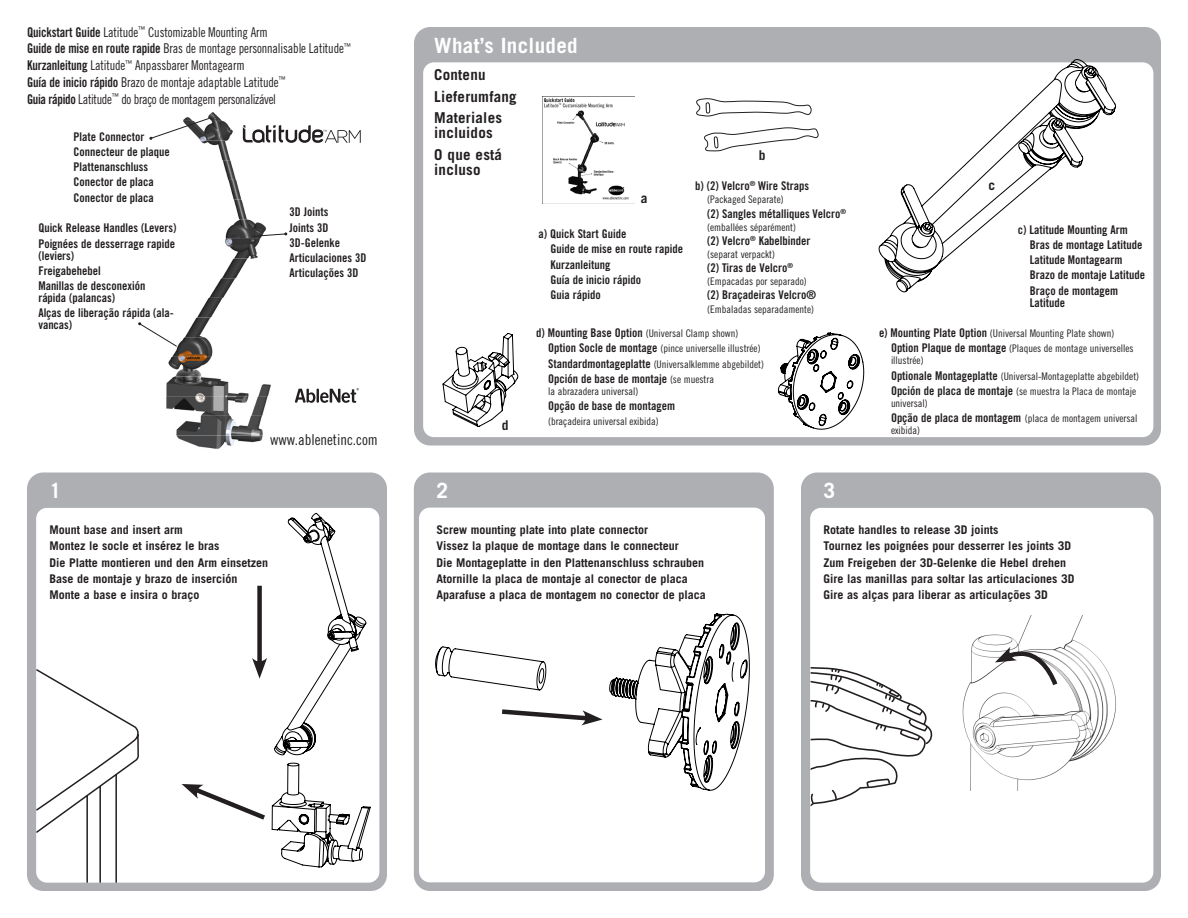
<style>
.page{position:relative;width:1188px;height:918px;background:#fff}
.page>*{position:absolute;margin:0;border:0;box-sizing:border-box;transform-origin:0 0}
.t1{font:700 21px "Trade Gothic LT Std";letter-spacing:.015em;color:#fff}
.t2{font:700 15px/15px "Trade Gothic LT Std";letter-spacing:.015em;color:#231f20}
.t3{font:15px "Trade Gothic LT Std Cn 18";color:#231f20}
.t4{font:13.5px "Trade Gothic LT Std Cn 18";letter-spacing:-.01em;color:#231f20;scale:.92 1}
.t5{font:700 13.5px "Trade Gothic LT Std";color:#231f20}
.text{font:12px/12px "Trade Gothic LT Std Bd Cn 20";color:#231f20}
.t6{font:700 12px "Trade Gothic LT Std";color:#231f20}
.text-2{font:10.5px/12px "Trade Gothic LT Std Cn 18";color:#231f20}
.s1{font-family:"Trade Gothic LT Std Bd Cn 20"}
.s2{font-family:"Trade Gothic LT Std Bd Cn 20";font-size:12px}
.s3{font-family:"Trade Gothic LT Std Cn 18";font-size:10.5px}
</style>
<div class="page">
<img style="left:166px;top:112px;width:129px;height:337px">
<svg style="left:253px;top:232px;width:34px;height:5px"></svg>
<svg style="left:138px;top:322px;width:40px;height:25px"></svg>
<div style="left:414px;top:27px;width:747px;height:419px;background:#aeafb3;border-radius:16px"></div>
<div style="left:423px;top:62px;width:730px;height:375px;background:#fff;border-radius:11px"></div>
<svg style="left:295px;top:388px;width:64px;height:15px"></svg>
<div style="left:27px;top:472px;width:360px;height:419px;background:#aeafb3;border-radius:16px"></div>
<div style="left:36px;top:508px;width:343px;height:375px;background:#fff;border-radius:11px"></div>
<div style="left:414px;top:472px;width:360px;height:419px;background:#aeafb3;border-radius:16px"></div>
<div style="left:419px;top:508px;width:346px;height:374px;background:#fff;border-radius:11px"></div>
<svg style="left:435px;top:613px;width:315px;height:178px"></svg>
<div style="left:801px;top:472px;width:360px;height:419px;background:#aeafb3;border-radius:16px"></div>
<div style="left:810px;top:508px;width:343px;height:375px;background:#fff;border-radius:11px"></div>
<svg style="left:243px;top:125px;width:118px;height:18px"></svg>
<svg style="left:497px;top:707px;width:106px;height:18px"></svg>
<svg style="left:704px;top:128px;width:115px;height:23px"></svg>
<svg style="left:696px;top:99px;width:115px;height:17px"></svg>
<img style="left:542px;top:97px;width:93px;height:107px">
<svg style="left:36px;top:668px;width:104px;height:215px"></svg>
<img style="left:962px;top:615px;width:154px;height:176px">
<svg style="left:995px;top:647px;width:66px;height:43px"></svg>
<svg style="left:811px;top:667px;width:122px;height:139px"></svg>
<svg style="left:778px;top:333px;width:86px;height:97px"></svg>
<svg style="left:149px;top:117px;width:61px;height:23px"></svg>
<svg style="left:879px;top:59px;width:237px;height:233px"></svg>
<svg style="left:443px;top:334px;width:75px;height:93px"></svg>
<svg style="left:182px;top:513px;width:189px;height:355px"></svg>
<p class="t4" style="left:27px;top:24px;width:263px"><span class="s1">Quickstart Guide</span> Latitude<sup>™</sup> Customizable Mounting Arm</p>
<p class="t4" style="left:27px;top:41px;width:354px"><span class="s1">Guide de mise en route rapide</span> Bras de montage personnalisable Latitude<sup>™</sup></p>
<p class="t4" style="left:27px;top:57px;width:238px"><span class="s1">Kurzanleitung</span> Latitude<sup>™</sup> Anpassbarer Montagearm</p>
<p class="t4" style="left:27px;top:74px;width:283px"><span class="s1">Guía de inicio rápido</span> Brazo de montaje adaptable Latitude<sup>™</sup></p>
<p class="t4" style="left:27px;top:91px;width:272px"><span class="s1">Guia rápido</span> Latitude<sup>™</sup> do braço de montagem personalizável</p>
<p class="text" style="left:74px;top:130px;width:72px">Plate Connector</p>
<p class="text" style="left:74px;top:146px;width:98px">Connecteur de plaque</p>
<p class="text" style="left:74px;top:161px;width:76px">Plattenanschluss</p>
<p class="text" style="left:74px;top:176px;width:82px">Conector de placa</p>
<p class="text" style="left:74px;top:191px;width:82px">Conector de placa</p>
<p class="text" style="left:38px;top:222px;width:140px">Quick Release Handles (Levers)</p>
<p class="text" style="left:38px;top:237px;width:138px">Poignées de desserrage rapide (leviers)</p>
<p class="text" style="left:38px;top:264px;width:64px">Freigabehebel</p>
<p class="text" style="left:38px;top:280px;width:109px">Manillas de desconexión rápida (palancas)</p>
<p class="text" style="left:38px;top:307px;width:137px">Alças de liberação rápida (ala&shy;vancas)</p>
<p class="text" style="left:290px;top:206px;width:40px">3D Joints</p>
<p class="text" style="left:290px;top:221px;width:40px">Joints 3D</p>
<p class="text" style="left:290px;top:237px;width:52px">3D-Gelenke</p>
<p class="text" style="left:290px;top:252px;width:78px">Articulaciones 3D</p>
<p class="text" style="left:290px;top:267px;width:70px">Articulações 3D</p>
<p class="t3" style="left:270px;top:430px;width:109px">www.ablenetinc.com</p>
<p class="t1" style="left:434px;top:33px;width:145px">What’s Included</p>
<p class="t2" style="left:434px;top:67px;width:53px">Contenu</p>
<p class="t2" style="left:434px;top:89px;width:84px">Lieferumfang</p>
<p class="t2" style="left:434px;top:110px;width:69px">Materiales incluidos</p>
<p class="t2" style="left:434px;top:147px;width:69px">O que está incluso</p>
<p class="t5" style="left:641px;top:190px;width:8px">a</p>
<p class="text" style="left:538px;top:228px;width:90px">a) Quick Start Guide</p>
<p class="text" style="left:550px;top:243px;width:134px">Guide de mise en route rapide</p>
<p class="text" style="left:550px;top:258px;width:61px">Kurzanleitung</p>
<p class="text" style="left:550px;top:274px;width:92px">Guía de inicio rápido</p>
<p class="text" style="left:550px;top:289px;width:52px">Guia rápido</p>
<p class="t5" style="left:759px;top:147px;width:8px">b</p>
<p class="text" style="left:695px;top:180px;width:115px">b) (2) Velcro<sup>®</sup> Wire Straps</p>
<p class="text-2" style="left:707px;top:193px;width:78px">(Packaged Separate)</p>
<p class="text" style="left:707px;top:208px;width:140px">(2) Sangles métalliques Velcro<sup>®</sup></p>
<p class="text-2" style="left:707px;top:221px;width:90px">(emballées séparément)</p>
<p class="text" style="left:707px;top:235px;width:105px">(2) Velcro<sup>®</sup> Kabelbinder</p>
<p class="text-2" style="left:707px;top:248px;width:69px">(separat verpackt)</p>
<p class="text" style="left:707px;top:262px;width:87px">(2) Tiras de Velcro<sup>®</sup></p>
<p class="text-2" style="left:707px;top:275px;width:101px">(Empacadas por separado)</p>
<p class="text" style="left:707px;top:289px;width:110px">(2) Braçadeiras Velcro®</p>
<p class="text-2" style="left:707px;top:303px;width:108px">(Embaladas separadamente)</p>
<p class="t5" style="left:502px;top:417px;width:8px">d</p>
<p class="text-2" style="left:536px;top:327px;width:204px"><span class="s2">d) Mounting Base Option</span> (Universal Clamp shown)</p>
<p class="text-2" style="left:548px;top:343px;width:214px"><span class="s2">Option Socle de montage</span> (pince universelle illustrée)</p>
<p class="text-2" style="left:548px;top:358px;width:217px"><span class="s2">Standardmontageplatte</span> (Universalklemme abgebildet)</p>
<p class="text" style="left:548px;top:373px;width:167px">Opción de base de montaje <span class="s3">(se muestra</span></p>
<p class="text-2" style="left:548px;top:385px;width:92px">la abrazadera universal)</p>
<p class="text" style="left:548px;top:400px;width:128px">Opção de base de montagem</p>
<p class="text-2" style="left:548px;top:416px;width:112px">(braçadeira universal exibida)</p>
<p class="t5" style="left:989px;top:177px;width:8px">c</p>
<p class="text" style="left:1018px;top:223px;width:112px">c) Latitude Mounting Arm</p>
<p class="text" style="left:1030px;top:239px;width:114px">Bras de montage Latitude</p>
<p class="text" style="left:1030px;top:254px;width:94px">Latitude Montagearm</p>
<p class="text" style="left:1030px;top:269px;width:117px">Brazo de montaje Latitude</p>
<p class="text" style="left:1030px;top:284px;width:90px">Braço de montagem<br>Latitude</p>
<p class="text-2" style="left:879px;top:327px;width:237px"><span class="s2">e) Mounting Plate Option</span> (Universal Mounting Plate shown)</p>
<p class="text-2" style="left:891px;top:343px;width:244px"><span class="s2">Option Plaque de montage</span> (Plaques de montage universelles illustrée)</p>
<p class="text-2" style="left:891px;top:370px;width:250px"><span class="s2">Optionale Montageplatte</span> (Universal-Montageplatte abgebildet)</p>
<p class="text-2" style="left:891px;top:385px;width:247px"><span class="s2">Opción de placa de montaje</span> (se muestra la Placa de montaje universal)</p>
<p class="text-2" style="left:891px;top:412px;width:248px"><span class="s2">Opção de placa de montagem</span> (placa de montagem universal exibida)</p>
<p class="t1" style="left:50px;top:478px;width:13px">1</p>
<p class="t1" style="left:436px;top:478px;width:13px">2</p>
<p class="t1" style="left:824px;top:478px;width:13px">3</p>
<p class="t6" style="left:436px;top:522px;width:213px">Screw mounting plate into plate connector</p>
<p class="t6" style="left:436px;top:539px;width:244px">Vissez la plaque de montage dans le connecteur</p>
<p class="t6" style="left:436px;top:555px;width:269px">Die Montageplatte in den Plattenanschluss schrauben</p>
<p class="t6" style="left:436px;top:571px;width:253px">Atornille la placa de montaje al conector de placa</p>
<p class="t6" style="left:436px;top:588px;width:271px">Aparafuse a placa de montagem no conector de placa</p>
<p class="t6" style="left:50px;top:522px;width:135px">Mount base and insert arm</p>
<p class="t6" style="left:50px;top:539px;width:172px">Montez le socle et insérez le bras</p>
<p class="t6" style="left:50px;top:555px;width:220px">Die Platte montieren und den Arm einsetzen</p>
<p class="t6" style="left:50px;top:571px;width:190px">Base de montaje y brazo de inserción</p>
<p class="t6" style="left:50px;top:588px;width:152px">Monte a base e insira o braço</p>
<p class="t6" style="left:823px;top:522px;width:177px">Rotate handles to release 3D joints</p>
<p class="t6" style="left:823px;top:539px;width:249px">Tournez les poignées pour desserrer les joints 3D</p>
<p class="t6" style="left:823px;top:555px;width:244px">Zum Freigeben der 3D-Gelenke die Hebel drehen</p>
<p class="t6" style="left:823px;top:571px;width:253px">Gire las manillas para soltar las articulaciones 3D</p>
<p class="t6" style="left:823px;top:588px;width:226px">Gire as alças para liberar as articulações 3D</p>
</div>
